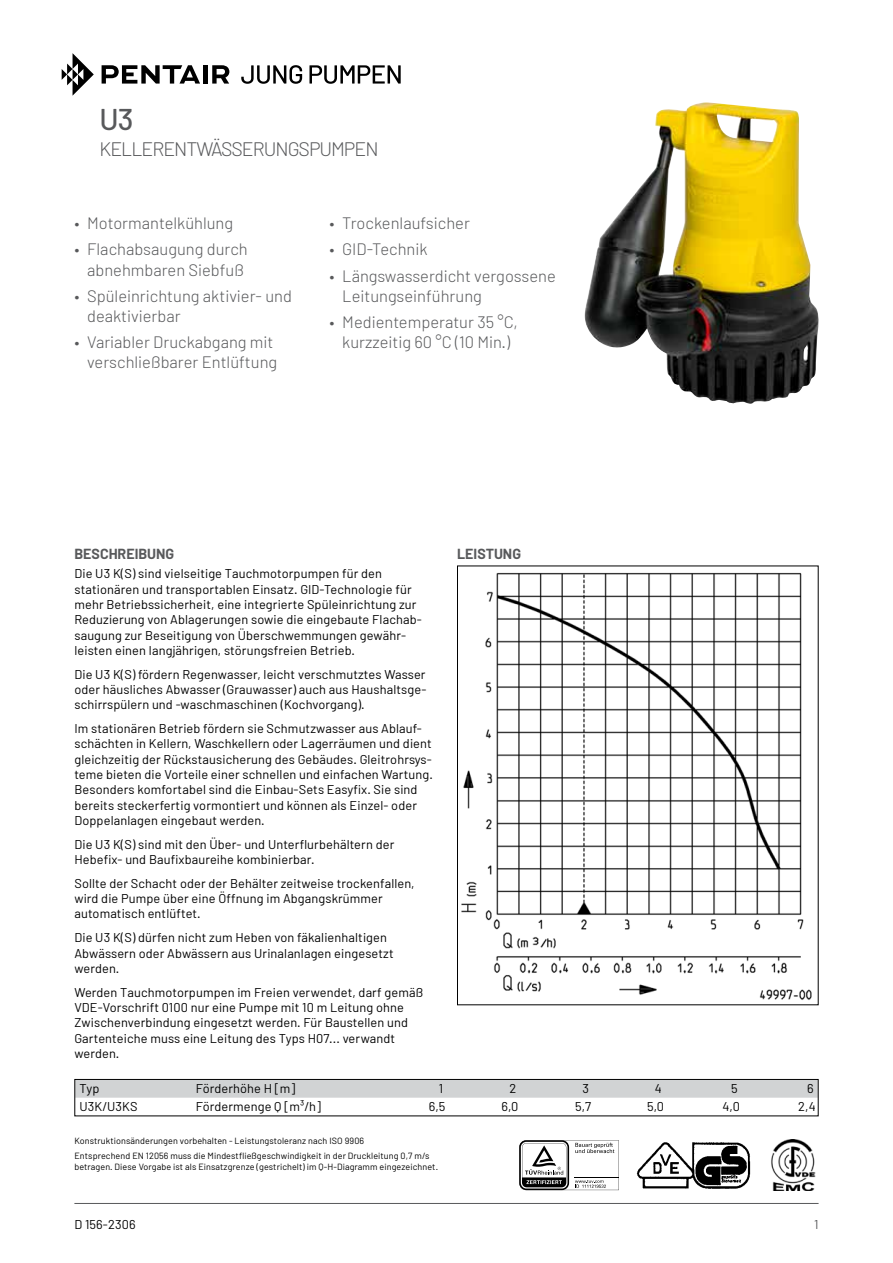
<style>
.page{position:relative;width:893px;height:1263px;background:#fff}
.page>*{position:absolute;margin:0;border:0;box-sizing:border-box;transform-origin:0 0}
.t1{font:500 30px "Barlow";color:#58595b}
.t2{font:300 19.5px "Barlow";letter-spacing:-.05em;color:#58595b}
.t3{font:300 16.5px/20.2px "Barlow";color:#58595b;text-align:center}
.t4{font:700 14.25px "Barlow";color:#58595b}
.t5{font:12.75px/15.3px "Barlow";letter-spacing:.01em;color:#000}
.t6{font:12.75px "Barlow";color:#58595b}
.t7{font:9px/15px "Barlow";letter-spacing:.01em;color:#000}
</style>
<div class="page">
<hr style="left:74px;top:1203px;width:745px;height:1px;background:#58595b">
<img style="left:585px;top:102px;width:234px;height:302px">
<img style="left:461px;top:572px;width:351px;height:428px">
<div style="left:76px;top:1081px;width:741px;height:17px;background:#d1d3d4"></div>
<div style="left:74px;top:1079px;width:745px;height:37px;border:1px solid #000"></div>
<svg style="left:519px;top:1140px;width:100px;height:50px"></svg>
<img style="left:636px;top:1142px;width:115px;height:47px">
<img style="left:771px;top:1140px;width:45px;height:51px">
<svg style="left:241px;top:65px;width:61px;height:19px"></svg>
<svg style="left:309px;top:65px;width:92px;height:19px"></svg>
<svg style="left:62px;top:53px;width:32px;height:43px"></svg>
<svg style="left:102px;top:65px;width:98px;height:19px"></svg>
<hr style="left:203px;top:65px;width:4px;height:19px;background:#000">
<svg style="left:212px;top:65px;width:17px;height:19px"></svg>
<h1 class="t1" style="left:99px;top:101px;width:36px">U3</h1>
<h2 class="t2" style="left:99px;top:136px;width:281px">KELLERENTWÄSSERUNGSPUMPEN</h2>
<p class="t3" style="left:74px;top:213px;width:160px">• Motormantelkühlung</p>
<p class="t3" style="left:74px;top:239px;width:175px">• Flachabsaugung durch abnehmbaren Siebfuß</p>
<p class="t3" style="left:87px;top:285px;width:206px;text-align:left;text-indent:-13px">• Spüleinrichtung aktivier- und deaktivierbar</p>
<p class="t3" style="left:74px;top:332px;width:204px;text-align:right">• Variabler Druckabgang mit verschließbarer Entlüftung</p>
<p class="t3" style="left:330px;top:213px;width:142px">• Trockenlaufsicher</p>
<p class="t3" style="left:330px;top:239px;width:99px">• GID-Technik</p>
<p class="t3" style="left:342px;top:265px;width:215px;text-align:left;text-indent:-13px">• Längswasserdicht vergossene<br>Leitungseinführung</p>
<p class="t3" style="left:330px;top:311px;width:190px">• Medientemperatur 35 °C, kurzzeitig 60 °C (10 Min.)</p>
<p class="t4" style="left:74px;top:545px;width:101px">BESCHREIBUNG</p>
<p class="t4" style="left:457px;top:545px;width:65px">LEISTUNG</p>
<p class="t5" style="left:74px;top:566px;width:349px">Die U3 K(S) sind vielseitige Tauchmotorpumpen für den stationären und transportablen Einsatz. GID-Technologie für mehr Betriebssicherheit, eine integrierte Spüleinrichtung zur Reduzierung von Ablagerungen sowie die eingebaute Flachab&shy;saugung zur Beseitigung von Überschwemmungen gewähr&shy;leisten einen langjährigen, störungsfreien Betrieb.</p>
<p class="t5" style="left:74px;top:666px;width:354px;text-align:justify">Die U3 K(S) fördern Regenwasser, leicht verschmutztes Wasser oder häusliches Abwasser (Grauwasser) auch aus Haushaltsge&shy;schirrspülern und -waschmaschinen (Kochvorgang).</p>
<p class="t5" style="left:74px;top:720px;width:360px">Im stationären Betrieb fördern sie Schmutzwasser aus Ablauf&shy;schächten in Kellern, Waschkellern oder Lagerräumen und dient gleichzeitig der Rückstausicherung des Gebäudes. Gleitrohrsys&shy;teme bieten die Vorteile einer schnellen und einfachen Wartung.<br>Besonders komfortabel sind die Einbau-Sets Easyfix. Sie sind bereits steckerfertig vormontiert und können als Einzel- oder Doppelanlagen eingebaut werden.</p>
<p class="t5" style="left:74px;top:836px;width:321px">Die U3 K(S) sind mit den Über- und Unterflurbehältern der<br>Hebefix- und Baufixbaureihe kombinierbar.</p>
<p class="t5" style="left:74px;top:875px;width:342px">Sollte der Schacht oder der Behälter zeitweise trockenfallen, wird die Pumpe über eine Öffnung im Abgangskrümmer automatisch entlüftet.</p>
<p class="t5" style="left:74px;top:930px;width:321px">Die U3 K(S) dürfen nicht zum Heben von fäkalienhaltigen<br>Abwässern oder Abwässern aus Urinalanlagen eingesetzt werden.</p>
<p class="t5" style="left:74px;top:984px;width:350px">Werden Tauchmotorpumpen im Freien verwendet, darf gemäß VDE-Vorschrift 0100 nur eine Pumpe mit 10 m Leitung ohne Zwischenverbindung eingesetzt werden. Für Baustellen und Gartenteiche muss eine Leitung des Typs H07... verwandt werden.</p>
<p class="t5" style="left:79px;top:1081px;width:21px">Typ</p>
<p class="t5" style="left:196px;top:1081px;width:101px">Förderhöhe H [m]</p>
<p class="t5" style="left:439px;top:1081px;width:6px">1</p>
<p class="t5" style="left:509px;top:1081px;width:8px">2</p>
<p class="t5" style="left:582px;top:1081px;width:8px">3</p>
<p class="t5" style="left:655px;top:1081px;width:9px">4</p>
<p class="t5" style="left:731px;top:1081px;width:8px">5</p>
<p class="t5" style="left:807px;top:1081px;width:8px">6</p>
<p class="t5" style="left:79px;top:1099px;width:60px">U3K/U3KS</p>
<p class="t5" style="left:196px;top:1099px;width:127px">Fördermenge Q [m³/h]</p>
<p class="t5" style="left:429px;top:1099px;width:18px">6,5</p>
<p class="t5" style="left:501px;top:1099px;width:18px">6,0</p>
<p class="t5" style="left:575px;top:1099px;width:18px">5,7</p>
<p class="t5" style="left:647px;top:1099px;width:18px">5,0</p>
<p class="t5" style="left:722px;top:1099px;width:19px">4,0</p>
<p class="t5" style="left:798px;top:1099px;width:19px">2,4</p>
<p class="t7" style="left:74px;top:1133px;width:357px">Konstruktionsänderungen vorbehalten - Leistungstoleranz nach ISO 9906<br>Entsprechend EN 12056 muss die Mindestfließgeschwindigkeit in der Druckleitung 0,7 m/s</p>
<p class="t7" style="left:74px;top:1159px;width:365px">betragen. Diese Vorgabe ist als Einsatzgrenze (gestrichelt) im Q-H-Diagramm eingezeichnet.</p>
<p class="t5" style="left:74px;top:1216px;width:63px">D 156-2306</p>
<p class="t6" style="left:814px;top:1216px;width:6px">1</p>
</div>
